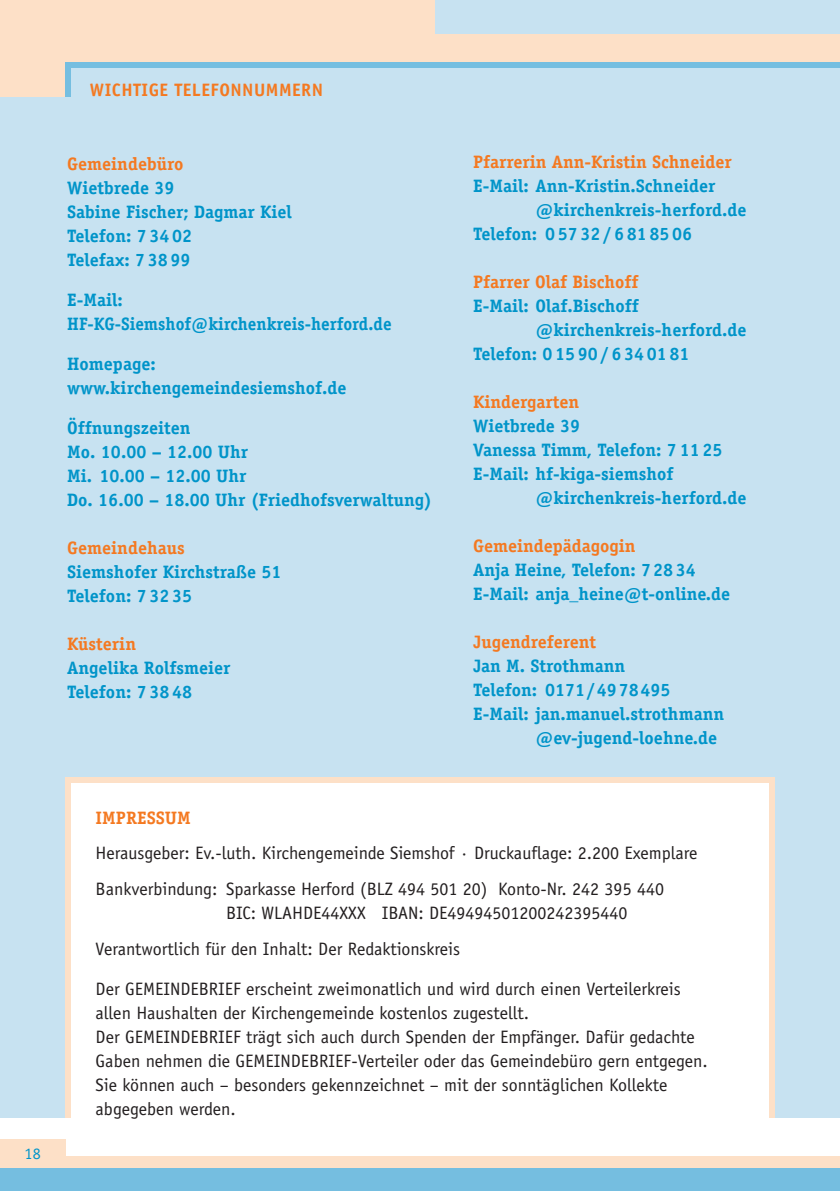
<style>
.page{position:relative;width:840px;height:1191px;background:#fff}
.page>*{position:absolute;margin:0;border:0;box-sizing:border-box;transform-origin:0 0}
.t1{font:700 18px/24px "Officina Serif Std";color:#0094c9}
.t2{font:18px/24px "Officina Sans Std";color:#231f20}
.t3{font:700 18px "Officina Serif Std";color:#f47921}
.t4{font:700 18px "Officina Sans Std";letter-spacing:.025em;color:#f47921}
.t5{font:16px "Officina Sans Std";color:#0094c9}
</style>
<div class="page">
<div style="left:0;top:0;width:839px;height:1117px;background:#c7e2f1"></div>
<div style="left:0;top:0;width:68px;height:96px;background:#fde0c7"></div>
<div style="left:434px;top:34px;width:405px;height:28px;background:#fde0c7"></div>
<div style="left:0;top:0;width:434px;height:62px;background:#fde0c7"></div>
<div style="left:0;top:1157px;width:839px;height:34px;background:#fde0c7"></div>
<div style="left:0;top:1140px;width:65px;height:51px;background:#fde0c7"></div>
<div style="left:65px;top:62px;width:774px;height:6px;background:#75bee0"></div>
<div style="left:65px;top:62px;width:6px;height:34px;background:#75bee0"></div>
<div style="left:0;top:1168px;width:839px;height:23px;background:#75bee0"></div>
<div style="left:65px;top:777px;width:709px;height:351px;background:#fff"></div>
<div style="left:65px;top:777px;width:6px;height:340px;background:#fde0c7"></div>
<div style="left:65px;top:777px;width:709px;height:5px;background:#fde0c7"></div>
<div style="left:768px;top:777px;width:6px;height:340px;background:#fde0c7"></div>
<p class="t5" style="left:24px;top:1147px;width:18px">18</p>
<p class="t4" style="left:90px;top:83px;width:234px">WICHTIGE TELEFONNUMMERN</p>
<p class="t3" style="left:67px;top:157px;width:118px">Gemeindebüro</p>
<p class="t1" style="left:67px;top:177px;width:226px">Wietbrede 39<br>Sabine Fischer; Dagmar Kiel<br>Telefon: 7 34 02<br>Telefax: 7 38 99</p>
<p class="t1" style="left:67px;top:289px;width:325px">E-Mail:<br>HF-KG-Siemshof@kirchenkreis-herford.de</p>
<p class="t1" style="left:67px;top:353px;width:281px">Homepage: www.kirchengemeindesiemshof.de</p>
<p class="t1" style="left:67px;top:417px;width:366px">Öffnungszeiten<br>Mo. 10.00 – 12.00 Uhr<br>Mi. 10.00 – 12.00 Uhr<br>Do. 16.00 – 18.00 Uhr (Friedhofsverwaltung)</p>
<p class="t3" style="left:67px;top:541px;width:119px">Gemeindehaus</p>
<p class="t1" style="left:67px;top:561px;width:216px">Siemshofer Kirchstraße 51<br>Telefon: 7 32 35</p>
<p class="t3" style="left:67px;top:637px;width:70px">Küsterin</p>
<p class="t1" style="left:67px;top:657px;width:164px">Angelika Rolfsmeier<br>Telefon: 7 38 48</p>
<p class="t3" style="left:473px;top:155px;width:260px">Pfarrerin Ann-Kristin Schneider</p>
<p class="t1" style="left:473px;top:175px;width:244px">E-Mail: Ann-Kristin.Schneider</p>
<p class="t1" style="left:535px;top:199px;width:212px">@kirchenkreis-herford.de</p>
<p class="t1" style="left:473px;top:223px;width:220px">Telefon: 0 57 32 / 6 81 85 06</p>
<p class="t3" style="left:473px;top:275px;width:167px">Pfarrer Olaf Bischoff</p>
<p class="t1" style="left:473px;top:295px;width:167px">E-Mail: Olaf.Bischoff</p>
<p class="t1" style="left:535px;top:319px;width:212px">@kirchenkreis-herford.de</p>
<p class="t1" style="left:473px;top:343px;width:218px">Telefon: 0 15 90 / 6 34 01 81</p>
<p class="t3" style="left:473px;top:395px;width:108px">Kindergarten</p>
<p class="t1" style="left:473px;top:415px;width:251px">Wietbrede 39<br>Vanessa Timm, Telefon: 7 11 25<br>E-Mail: hf-kiga-siemshof</p>
<p class="t1" style="left:535px;top:487px;width:212px">@kirchenkreis-herford.de</p>
<p class="t3" style="left:473px;top:539px;width:164px">Gemeindepädagogin</p>
<p class="t1" style="left:473px;top:559px;width:258px">Anja Heine, Telefon: 728 34<br>E-Mail: anja_heine@t-online.de</p>
<p class="t3" style="left:473px;top:635px;width:125px">Jugendreferent</p>
<p class="t1" style="left:473px;top:655px;width:154px">Jan M. Strothmann</p>
<p class="t1" style="left:473px;top:679px;width:199px">Telefon: 0171/4978495</p>
<p class="t1" style="left:473px;top:703px;width:252px">E-Mail: jan.manuel.strothmann</p>
<p class="t1" style="left:535px;top:727px;width:183px">@ev-jugend-loehne.de</p>
<p class="t3" style="left:96px;top:811px;width:96px">IMPRESSUM</p>
<p class="t2" style="left:96px;top:836px;width:603px;line-height:36px">Herausgeber: Ev.-luth. Kirchengemeinde Siemshof · Druckauflage: 2.200 Exemplare<br>Bankverbindung: Sparkasse Herford (BLZ 494 501 20) Konto-Nr. 242 395 440</p>
<p class="t2" style="left:96px;top:896px;width:533px;line-height:36px;text-indent:130px">BIC: WLAHDE44XXX IBAN: DE49494501200242395440<br>Verantwortlich für den Inhalt: Der Redaktionskreis</p>
<p class="t2" style="left:96px;top:978px;width:613px">Der GEMEINDEBRIEF erscheint zweimonatlich und wird durch einen Verteilerkreis allen Haushalten der Kirchengemeinde kostenlos zugestellt.<br>Der GEMEINDEBRIEF trägt sich auch durch Spenden der Empfänger. Dafür gedachte Gaben nehmen die GEMEINDEBRIEF-Verteiler oder das Gemeindebüro gern entgegen.<br>Sie können auch – besonders gekennzeichnet – mit der sonntäglichen Kollekte abgegeben werden.</p>
</div>
